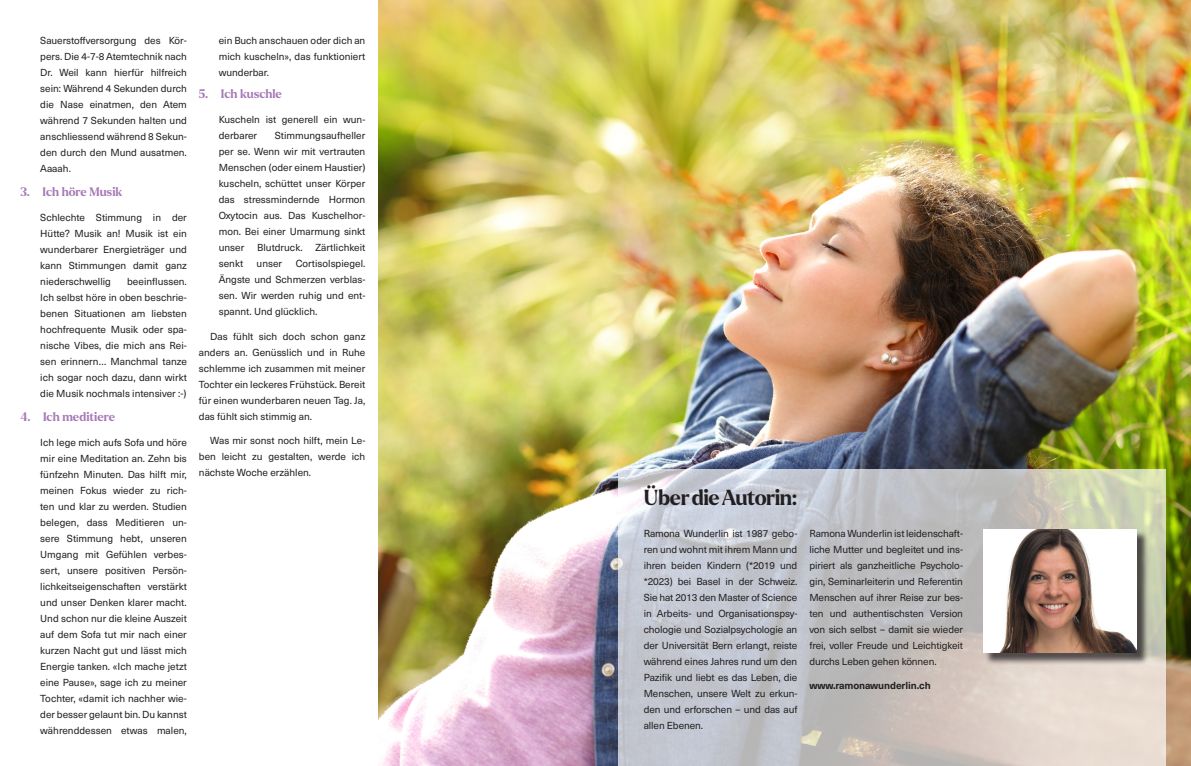
<style>
.page{position:relative;width:1191px;height:766px;background:#fff}
.page>*{position:absolute;margin:0;border:0;box-sizing:border-box;transform-origin:0 0}
.t1{font:700 21.1px "Larken";letter-spacing:-.02em;color:#231f20}
.t2{font:700 12px "Larken";letter-spacing:-.005em;color:#a679b5}
.t3{font:10px/16px "Neue Haas Unica";color:#231f20;text-align:justify}
.t4{font:700 10px "Neue Haas Unica";letter-spacing:-.01em;color:#231f20}
</style>
<div class="page">
<img style="left:378px;top:0;width:813px;height:765px">
<svg style="left:618px;top:469px;width:547px;height:296px"></svg>
<div style="left:984px;top:530px;width:165px;height:134px;background:#231f20;opacity:.75"></div>
<div style="left:983px;top:529px;width:153px;height:123px;background:#fff"></div>
<img style="left:1000px;top:529px;width:136px;height:123px">
<p class="t3" style="left:40px;top:31px;width:148px">Sauerstoffversorgung des Kör&shy;pers. Die 4-7-8 Atemtechnik nach Dr. Weil kann hierfür hilfreich sein: Während 4 Sekunden durch die Nase einatmen, den Atem während 7 Sekunden halten und anschliessend während 8 Sekun&shy;den durch den Mund ausatmen.<br>Aaaah.</p>
<p class="t2" style="left:20px;top:184px;width:103px">3. Ich höre Musik</p>
<p class="t3" style="left:40px;top:208px;width:148px">Schlechte Stimmung in der Hütte? Musik an! Musik ist ein wunderbarer Energieträger und kann Stimmungen damit ganz niederschwellig</p>
<p class="t3" style="left:40px;top:272px;width:148px;text-indent:87px">beeinflussen.<br>Ich selbst höre in oben beschrie&shy;benen Situationen am liebsten hochfrequente Musik oder spa&shy;nische Vibes, die mich ans Rei&shy;sen erinnern… Manchmal tanze ich sogar noch dazu, dann wirkt die Musik nochmals intensiver :-)</p>
<p class="t2" style="left:20px;top:409px;width:96px">4. Ich meditiere</p>
<p class="t3" style="left:40px;top:433px;width:148px">Ich lege mich aufs Sofa und höre mir eine Meditation an. Zehn bis fünfzehn Minuten. Das hilft mir, meinen Fokus wieder zu rich&shy;ten und klar zu werden. Studien belegen, dass Meditieren un&shy;sere Stimmung hebt, unseren Umgang mit Gefühlen verbes&shy;sert, unsere positiven Persön&shy;lichkeitseigenschaften verstärkt und unser Denken klarer macht.<br>Und schon nur die kleine Auszeit auf dem Sofa tut mir nach einer kurzen Nacht gut und lässt mich Energie tanken. «Ich mache jetzt eine Pause», sage ich zu meiner Tochter, «damit ich nachher wie&shy;der besser gelaunt bin. Du kannst währenddessen etwas malen,</p>
<p class="t3" style="left:219px;top:31px;width:148px">ein Buch anschauen oder dich an mich kuscheln», das funktioniert wunderbar.</p>
<p class="t2" style="left:199px;top:86px;width:85px">5. Ich kuschle</p>
<p class="t3" style="left:219px;top:111px;width:148px">Kuscheln ist generell ein wun&shy;derbarer</p>
<p class="t3" style="left:219px;top:127px;width:148px;text-indent:56px">Stimmungsaufheller per se. Wenn wir mit vertrauten Menschen (oder einem Haustier) kuscheln, schüttet unser Körper das stressmindernde Hormon Oxytocin aus. Das Kuschelhor&shy;mon. Bei einer Umarmung sinkt unser</p>
<p class="t3" style="left:257px;top:239px;width:47px">Blutdruck.</p>
<p class="t3" style="left:315px;top:239px;width:51px">Zärtlichkeit</p>
<p class="t3" style="left:219px;top:255px;width:148px;text-indent:77px">Cortisolspiegel.<br>Ängste und Schmerzen verblas&shy;sen. Wir werden ruhig und ent&shy;spannt. Und glücklich.</p>
<p class="t3" style="left:199px;top:327px;width:168px;text-indent:11px">Das fühlt sich doch schon ganz anders an. Genüsslich und in Ruhe schlemme ich zusammen mit meiner Tochter ein leckeres Frühstück. Bereit für einen wunderbaren neuen Tag. Ja, das fühlt sich stimmig an.</p>
<p class="t3" style="left:199px;top:432px;width:168px;text-indent:11px">Was mir sonst noch hilft, mein Le&shy;ben leicht zu gestalten, werde ich nächste Woche erzählen.</p>
<p class="t3" style="left:219px;top:255px;width:26px">senkt</p>
<p class="t3" style="left:257px;top:255px;width:27px">unser</p>
<p class="t1" style="left:644px;top:483px;width:155px">Über die Autorin:</p>
<p class="t3" style="left:643px;top:524px;width:155px">Ramona Wunderlin ist 1987 gebo&shy;ren und wohnt mit ihrem Mann und ihren beiden Kindern (*2019 und *2023) bei Basel in der Schweiz.<br>Sie hat 2013 den Master of Science in Arbeits- und Organisationspsy&shy;chologie und Sozialpsychologie an der Universität Bern erlangt, reiste während eines Jahres rund um den Pazifik und liebt es das Leben, die Menschen, unsere Welt zu erkun&shy;den und erforschen – und das auf allen Ebenen.</p>
<p class="t3" style="left:809px;top:524px;width:155px">Ramona Wunderlin ist leidenschaft&shy;liche Mutter und begleitet und ins&shy;piriert als ganzheitliche Psycholo&shy;gin, Seminarleiterin und Referentin Menschen auf ihrer Reise zur bes&shy;ten und authentischsten Version von sich selbst – damit sie wieder frei, voller Freude und Leichtigkeit durchs Leben gehen können.</p>
<p class="t4" style="left:809px;top:678px;width:123px">www.ramonawunderlin.ch</p>
</div>
